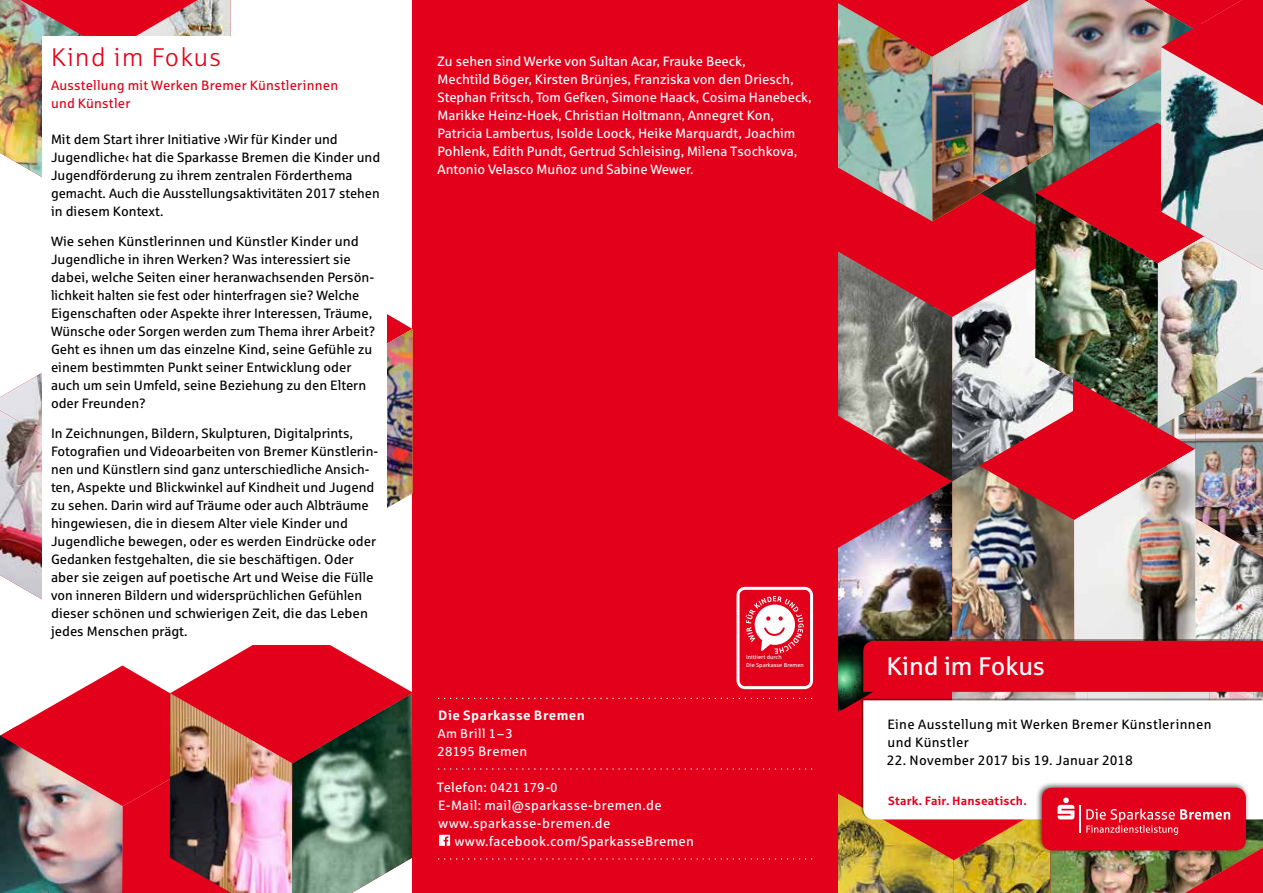
<style>
.page{position:relative;width:1263px;height:893px;background:#fff}
.page>*{position:absolute;margin:0;border:0;box-sizing:border-box;transform-origin:0 0}
.t1{font:25.5px "Sparkasse Lt";letter-spacing:.06em;color:#e2001a}
.t2{font:25.5px "Sparkasse Rg";letter-spacing:-.01em;color:#fff}
.t3{font:13.5px/18px "Sparkasse Rg";color:#000}
.t4{font:13.5px/18px "Sparkasse Rg";color:#fff}
.t5{font:13.5px/18px "Sparkasse Rg";letter-spacing:.025em;color:#fff}
.t6{font:13.5px/18px "Sparkasse Rg";letter-spacing:.025em;color:#000}
.t7{font:13.5px/18px "Sparkasse Rg";letter-spacing:.015em;color:#e2001a}
.t8{font:13.5px "Sparkasse Rg";letter-spacing:.02em;color:#fff}
.t9{font:13.5px "Sparkasse Rg";letter-spacing:.02em;color:#000}
.t10{font:700 13.5px "Sparkasse Rg";letter-spacing:.03em;color:#fff}
.t11{font:12.9px "Sparkasse Rg";letter-spacing:.02em;color:#fff}
.t12{font:700 12px "Sparkasse Rg";letter-spacing:.015em;color:#e2001a}
.t13{font:5.7px/7.1px "Sparkasse Rg";letter-spacing:.005em;color:#fff}
.s1{font-size:12.9px}
.s2{font-size:13.5px}
</style>
<div class="page">
<div style="left:412px;top:0;width:426px;height:893px;background:#e2001a"></div>
<img style="left:0;top:0;width:231px;height:177px">
<img style="left:0;top:314px;width:413px;height:579px">
<img style="left:0;top:410px;width:43px;height:229px">
<div style="left:43px;top:36px;width:344px;height:609px;background:#fff"></div>
<img style="left:438px;top:0;width:825px;height:893px">
<h1 class="t1" style="left:51px;top:42px;width:171px">Kind im Fokus</h1>
<p class="t7" style="left:51px;top:76px;width:289px">Ausstellung mit Werken Bremer Künstlerinnen und Künstler</p>
<p class="t3" style="left:51px;top:130px;width:331px">Mit dem Start ihrer Initiative ›Wir für Kinder und Jugendliche‹ hat die Sparkasse Bremen die Kinder und Jugendförderung zu ihrem zentralen Förderthema gemacht. Auch die Ausstellungsaktivitäten 2017 stehen in diesem Kontext.</p>
<p class="t3" style="left:51px;top:232px;width:326px">Wie sehen Künstlerinnen und Künstler Kinder und Jugendliche in ihren Werken? Was interessiert sie dabei, welche Seiten einer heranwachsenden Persön&shy;lichkeit halten sie fest oder hinterfragen sie? Welche Eigenschaften oder Aspekte ihrer Interessen, Träume, Wünsche oder Sorgen werden zum Thema ihrer Arbeit?<br>Geht es ihnen um das einzelne Kind, seine Gefühle zu einem bestimmten Punkt seiner Entwicklung oder auch um sein Umfeld, seine Beziehung zu den Eltern oder Freunden?</p>
<p class="t3" style="left:51px;top:424px;width:329px">In Zeichnungen, Bildern, Skulpturen, Digitalprints, Fotografien und Videoarbeiten von Bremer Künstlerin&shy;nen und Künstlern sind ganz unterschiedliche Ansich&shy;ten, Aspekte und Blickwinkel auf Kindheit und Jugend zu sehen. Darin wird auf Träume oder auch Albträume hingewiesen, die in diesem Alter viele Kinder und Jugendliche bewegen, oder es werden Eindrücke oder Gedanken festgehalten, die sie beschäftigen. Oder aber sie zeigen auf poetische Art und Weise die Fülle von inneren Bildern und widersprüchlichen Gefühlen dieser schönen und schwierigen Zeit, die das Leben jedes Menschen prägt.</p>
<p class="t4" style="left:438px;top:52px;width:375px">Zu sehen sind Werke von Sultan Acar, Frauke Beeck,<br>Mechtild Böger, Kirsten Brünjes, Franziska von den Driesch, Stephan Fritsch, Tom Gefken, Simone Haack, Cosima Hanebeck, Marikke Heinz-Hoek, Christian Holtmann, Annegret Kon, Patricia Lambertus, Isolde Loock, Heike Marquardt, Joachim Pohlenk, Edith Pundt, Gertrud Schleising, Milena Tsochkova, Antonio Velasco Muñoz und Sabine Wewer.</p>
<p class="t10" style="left:438px;top:707px;width:148px">Die Sparkasse Bremen</p>
<p class="t11" style="left:438px;top:726px;width:77px">Am Brill 1–3</p>
<p class="t4" style="left:438px;top:742px;width:91px"><span class="s1">28195</span> Bremen</p>
<p class="t11" style="left:437px;top:780px;width:122px"><span class="s2">Telefon:</span> 0421 179-0</p>
<p class="t5" style="left:438px;top:796px;width:225px">E-Mail: mail@sparkasse-bremen.de www.sparkasse-bremen.de</p>
<p class="t8" style="left:455px;top:833px;width:241px">www.facebook.com/SparkasseBremen</p>
<p class="t13" style="left:746px;top:654px;width:59px">Initiiert durch<br>Die Sparkasse Bremen</p>
<h1 class="t2" style="left:886px;top:650px;width:160px">Kind im Fokus</h1>
<p class="t6" style="left:887px;top:715px;width:326px">Eine Ausstellung mit Werken Bremer Künstlerinnen und Künstler</p>
<p class="t9" style="left:887px;top:752px;width:248px">22. November 2017 bis 19. Januar 2018</p>
<p class="t12" style="left:888px;top:793px;width:140px">Stark. Fair. Hanseatisch.</p>
</div>
